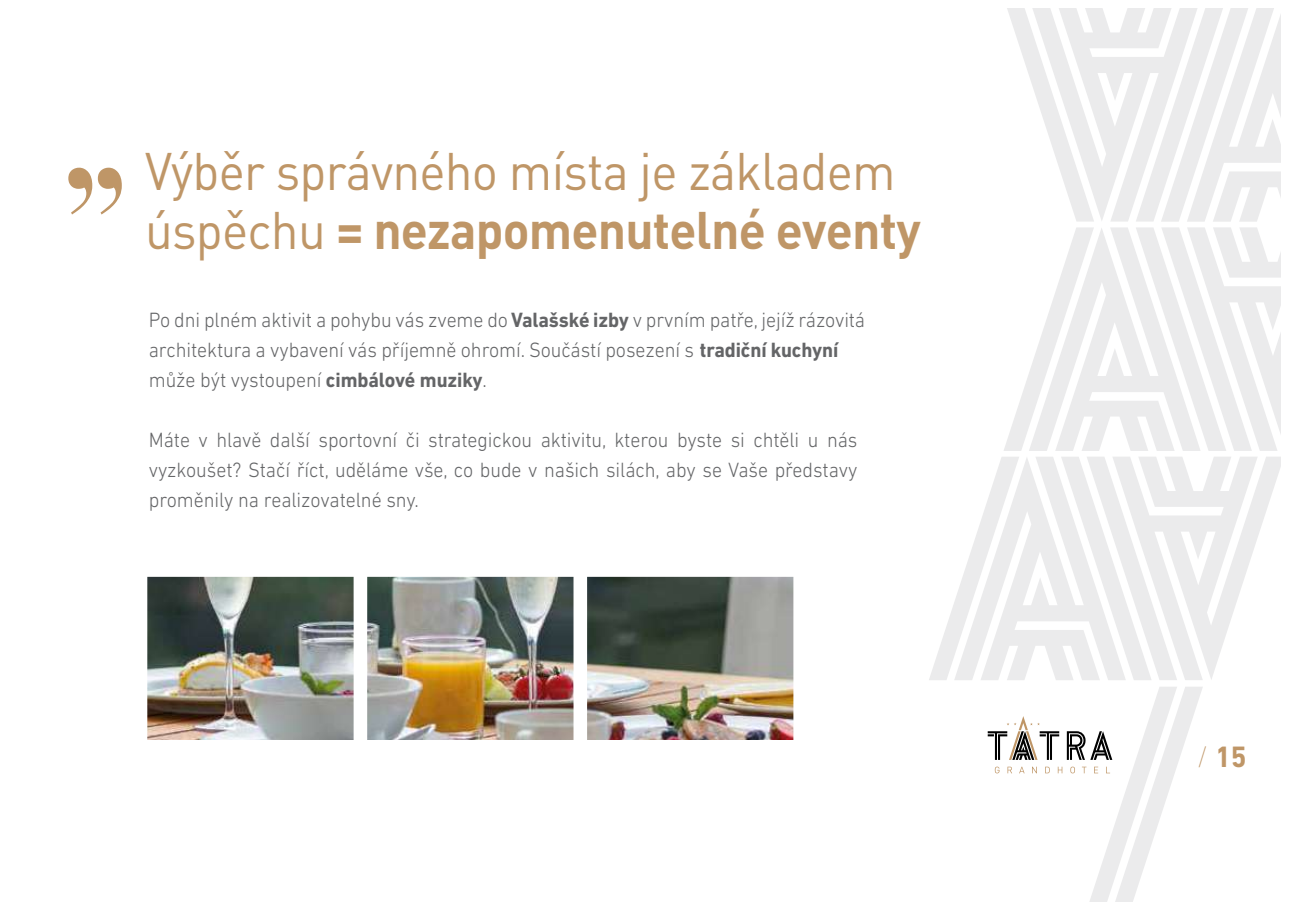
<style>
.page{position:relative;width:1289px;height:919px;background:#fff}
.page>*{position:absolute;margin:0;border:0;box-sizing:border-box;transform-origin:0 0}
.t1{font:52.05px/59.4px "DIN Pro";letter-spacing:-.015em;color:#bf9667;scale:.95 1}
.t2{font:700 30px "DIN Next LT Pro";color:#bf9667;scale:.95 1}
.t3{font:300 21px/30px "DIN Next LT Pro";letter-spacing:-.005em;color:#646567;scale:.95 1}
.s1{font-weight:700}
.s2{font-weight:200}
</style>
<div class="page">
<svg style="left:929px;top:8px;width:351px;height:672px"></svg>
<svg style="left:987px;top:687px;width:215px;height:214px"></svg>
<svg style="left:68px;top:168px;width:54px;height:46px"></svg>
<img style="left:147px;top:576px;width:646px;height:164px">
<h1 class="t1" style="left:145px;top:139px;width:818px">Výběr správného místa je základem úspěchu <span class="s1">= nezapomenutelné eventy</span></h1>
<p class="t3" style="left:149px;top:304px;width:755px">Po dni plném aktivit a pohybu vás zveme do <span class="s1">Valašské izby</span> v prvním patře, jejíž rázovitá architektura a vybavení vás příjemně ohromí. Součástí posezení s <span class="s1">tradiční kuchyní </span>může být vystoupení <span class="s1">cimbálové muziky</span>.</p>
<p class="t3" style="left:149px;top:424px;width:747px;text-align:justify">Máte v hlavě další sportovní či strategickou aktivitu, kterou byste si chtěli u nás vyzkoušet? Stačí říct, uděláme vše, co bude v našich silách, aby se Vaše představy proměnily na realizovatelné sny.</p>
<h2 class="t2" style="left:1196px;top:739px;width:54px"><span class="s2">/</span> 15</h2>
</div>
